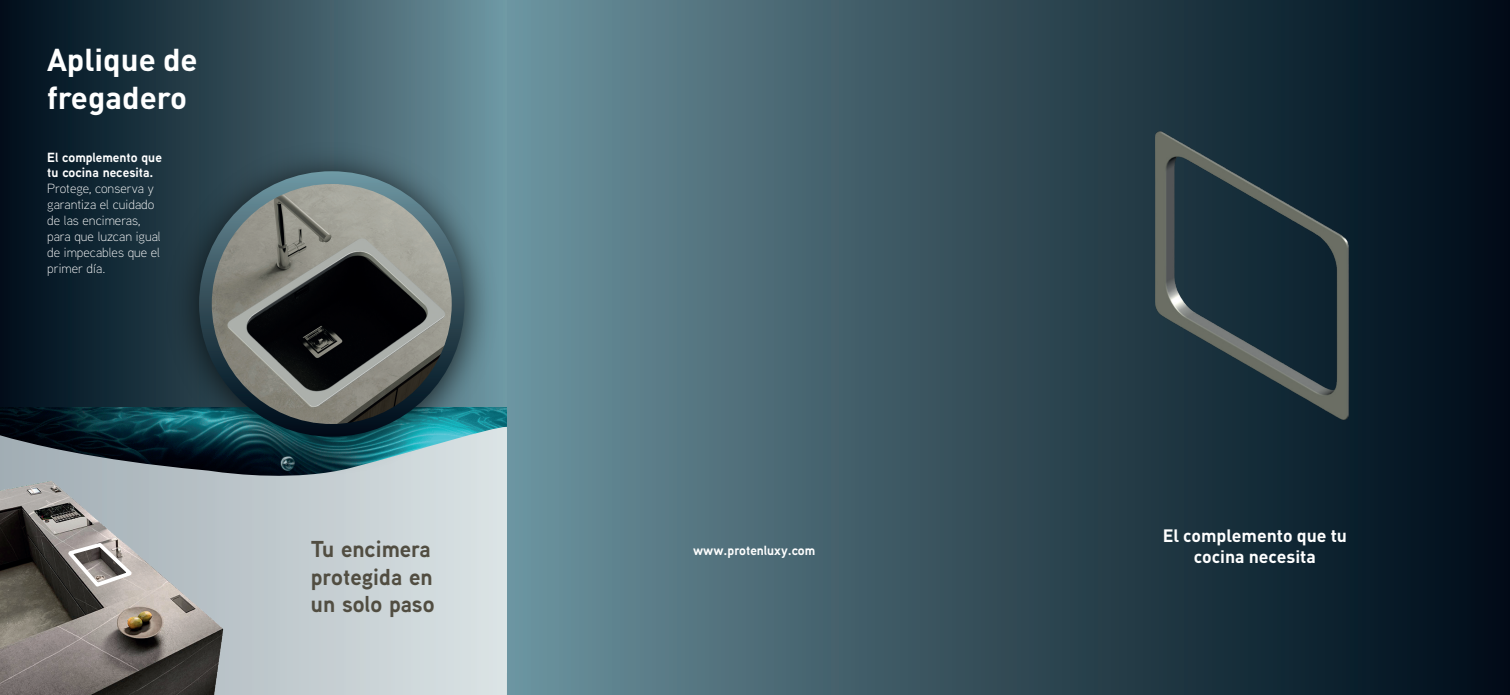
<style>
.page{position:relative;width:1510px;height:695px;background:#fff}
.page>*{position:absolute;margin:0;border:0;box-sizing:border-box;transform-origin:0 0}
.t1{font:700 31.25px/37.5px "DIN";color:#fff}
.t2{font:700 23px/27.6px "Aaux Next";color:#514d41}
.t3{font:700 17.75px/21.2px "DIN";color:#fff;text-align:center}
.t4{font:300 13.25px/15.9px "Aaux Next";color:#fff}
.t5{font:700 13.25px/15.9px "Aaux Next";color:#fff}
</style>
<div class="page">
<div style="left:486px;top:0;width:1023px;height:694px;background:linear-gradient(to right,#6d939e,#000915)"></div>
<img style="left:1020px;top:116px;width:471px;height:314px">
<img style="left:0;top:406px;width:156px;height:21px">
<svg style="left:0;top:427px;width:507px;height:267px;background:#bcc6ca"></svg>
<div style="left:0;top:0;width:507px;height:406px;background:linear-gradient(to right,#000b17,#6d939e)"></div>
<img style="left:156px;top:132px;width:351px;height:351px">
<svg style="left:199px;top:171px;width:265px;height:265px;background:#354f5b"></svg>
<img style="left:212px;top:184px;width:240px;height:240px;border-radius:120px">
<img style="left:0;top:470px;width:233px;height:224px">
<svg style="left:65px;top:540px;width:70px;height:49px;background:#9c9793"></svg>
<h1 class="t1" style="left:47px;top:40px;width:152px">Aplique de fregadero</h1>
<p class="t5" style="left:47px;top:149px;width:116px">El complemento que tu cocina necesita.</p>
<p class="t4" style="left:47px;top:180px;width:115px">Protege, conserva y garantiza el cuidado de las encimeras, para que luzcan igual de impecables que el primer día.</p>
<h2 class="t2" style="left:311px;top:535px;width:125px">Tu encimera protegida en un solo paso</h2>
<p class="t5" style="left:693px;top:542px;width:124px">www.protenluxy.com</p>
<h3 class="t3" style="left:1162px;top:524px;width:186px">El complemento que tu cocina necesita</h3>
</div>
